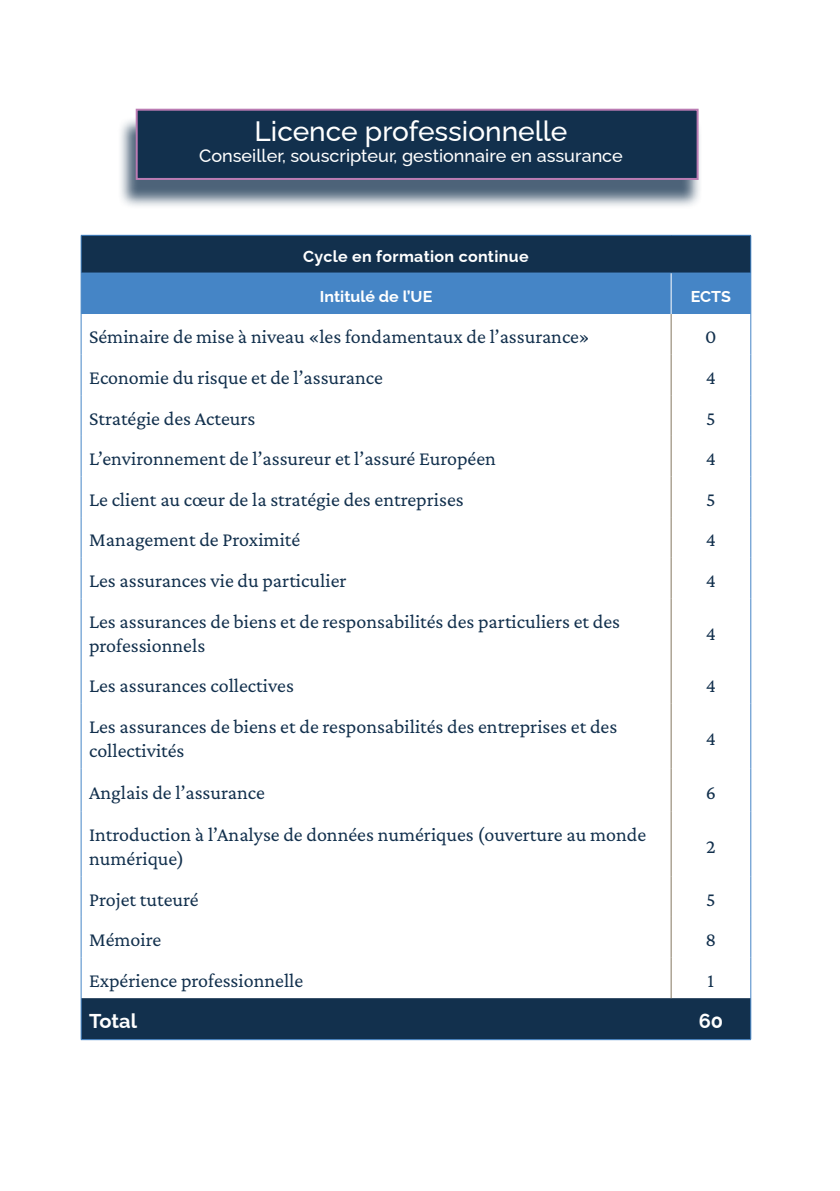
<style>
.page{position:relative;width:840px;height:1191px;background:#fff}
.page>*{position:absolute;margin:0;border:0;box-sizing:border-box;transform-origin:0 0}
.titre{font:500 28px "Raleway";color:#fff}
.t1{font:20px/24px "Crimson Pro";color:#12304d}
.t2{font:700 20px "Raleway";color:#fff}
.titre-2{font:500 18px "Raleway";color:#fff}
.t3{font:700 16px "Raleway";letter-spacing:.02em;color:#fff}
.t4{font:700 15.6px "Raleway";color:#fff}
</style>
<div class="page">
<div style="left:81px;top:235px;width:669px;height:38px;background:#12304d"></div>
<div style="left:82px;top:274px;width:668px;height:40px;background:#4585c6"></div>
<div style="left:82px;top:998px;width:668px;height:41px;background:#12304d"></div>
<hr style="left:670px;top:314px;width:1px;height:40px;background:#847860">
<hr style="left:670px;top:355px;width:1px;height:40px;background:#847860">
<hr style="left:670px;top:395px;width:1px;height:41px;background:#847860">
<hr style="left:670px;top:436px;width:1px;height:40px;background:#847860">
<hr style="left:670px;top:476px;width:1px;height:41px;background:#847860">
<hr style="left:670px;top:517px;width:1px;height:41px;background:#847860">
<hr style="left:670px;top:558px;width:1px;height:40px;background:#847860">
<hr style="left:670px;top:598px;width:1px;height:65px;background:#847860">
<hr style="left:670px;top:663px;width:1px;height:40px;background:#847860">
<hr style="left:670px;top:703px;width:1px;height:65px;background:#847860">
<hr style="left:670px;top:768px;width:1px;height:43px;background:#847860">
<hr style="left:670px;top:811px;width:1px;height:65px;background:#847860">
<hr style="left:670px;top:876px;width:1px;height:41px;background:#847860">
<hr style="left:670px;top:917px;width:1px;height:40px;background:#847860">
<hr style="left:670px;top:957px;width:1px;height:41px;background:#847860">
<hr style="left:670px;top:273px;width:80px;height:1px;background:#4585c6">
<hr style="left:81px;top:273px;width:589px;height:1px;background:#4585c6">
<hr style="left:81px;top:235px;width:589px;height:1px;background:#4585c6">
<hr style="left:81px;top:235px;width:1px;height:38px;background:#4585c6">
<hr style="left:670px;top:235px;width:80px;height:1px;background:#4585c6">
<hr style="left:81px;top:273px;width:1px;height:41px;background:#4585c6">
<hr style="left:81px;top:314px;width:1px;height:40px;background:#4585c6">
<hr style="left:81px;top:355px;width:1px;height:40px;background:#4585c6">
<hr style="left:81px;top:395px;width:1px;height:41px;background:#4585c6">
<hr style="left:81px;top:436px;width:1px;height:40px;background:#4585c6">
<hr style="left:81px;top:476px;width:1px;height:41px;background:#4585c6">
<hr style="left:81px;top:517px;width:1px;height:41px;background:#4585c6">
<hr style="left:81px;top:558px;width:1px;height:40px;background:#4585c6">
<hr style="left:81px;top:598px;width:1px;height:65px;background:#4585c6">
<hr style="left:81px;top:663px;width:1px;height:40px;background:#4585c6">
<hr style="left:81px;top:703px;width:1px;height:65px;background:#4585c6">
<hr style="left:81px;top:768px;width:1px;height:43px;background:#4585c6">
<hr style="left:81px;top:811px;width:1px;height:65px;background:#4585c6">
<hr style="left:81px;top:876px;width:1px;height:41px;background:#4585c6">
<hr style="left:81px;top:917px;width:1px;height:40px;background:#4585c6">
<hr style="left:81px;top:957px;width:1px;height:41px;background:#4585c6">
<hr style="left:81px;top:998px;width:1px;height:41px;background:#4585c6">
<hr style="left:81px;top:1039px;width:589px;height:1px;background:#4585c6">
<hr style="left:670px;top:1039px;width:80px;height:1px;background:#4585c6">
<hr style="left:750px;top:235px;width:1px;height:38px;background:#4585c6">
<hr style="left:750px;top:273px;width:1px;height:41px;background:#4585c6">
<hr style="left:750px;top:314px;width:1px;height:40px;background:#4585c6">
<hr style="left:750px;top:355px;width:1px;height:40px;background:#4585c6">
<hr style="left:750px;top:395px;width:1px;height:41px;background:#4585c6">
<hr style="left:750px;top:436px;width:1px;height:40px;background:#4585c6">
<hr style="left:750px;top:476px;width:1px;height:41px;background:#4585c6">
<hr style="left:750px;top:517px;width:1px;height:41px;background:#4585c6">
<hr style="left:750px;top:558px;width:1px;height:40px;background:#4585c6">
<hr style="left:750px;top:598px;width:1px;height:65px;background:#4585c6">
<hr style="left:750px;top:663px;width:1px;height:40px;background:#4585c6">
<hr style="left:750px;top:703px;width:1px;height:65px;background:#4585c6">
<hr style="left:750px;top:768px;width:1px;height:43px;background:#4585c6">
<hr style="left:750px;top:811px;width:1px;height:65px;background:#4585c6">
<hr style="left:750px;top:876px;width:1px;height:41px;background:#4585c6">
<hr style="left:750px;top:917px;width:1px;height:40px;background:#4585c6">
<hr style="left:750px;top:957px;width:1px;height:41px;background:#4585c6">
<hr style="left:750px;top:998px;width:1px;height:41px;background:#4585c6">
<hr style="left:670px;top:273px;width:1px;height:41px;background:#fff">
<div style="left:118px;top:116px;width:583px;height:93px;background:#12304d;opacity:.75"></div>
<div style="left:136px;top:109px;width:562px;height:71px;background:#12304d;border:2px solid #bb7cb3"></div>
<p class="titre" style="left:254px;top:108px;width:314px">Licence professionnelle</p>
<p class="titre-2" style="left:199px;top:142px;width:425px">Conseiller, souscripteur, gestionnaire en assurance</p>
<p class="t3" style="left:303px;top:243px;width:227px">Cycle en formation continue</p>
<p class="t4" style="left:320px;top:284px;width:114px">Intitulé de l’UE</p>
<p class="t4" style="left:690px;top:284px;width:42px">ECTS</p>
<p class="t1" style="left:89px;top:324px;width:502px">Séminaire de mise à niveau «les fondamentaux de l’assurance»</p>
<p class="t1" style="left:705px;top:324px;width:13px">0</p>
<p class="t1" style="left:89px;top:365px;width:295px">Economie du risque et de l’assurance</p>
<p class="t1" style="left:705px;top:365px;width:12px">4</p>
<p class="t1" style="left:89px;top:406px;width:167px">Stratégie des Acteurs</p>
<p class="t1" style="left:705px;top:406px;width:11px">5</p>
<p class="t1" style="left:89px;top:446px;width:408px">L’environnement de l’assureur et l’assuré Européen</p>
<p class="t1" style="left:705px;top:446px;width:12px">4</p>
<p class="t1" style="left:89px;top:487px;width:376px">Le client au cœur de la stratégie des entreprises</p>
<p class="t1" style="left:705px;top:487px;width:11px">5</p>
<p class="t1" style="left:89px;top:527px;width:212px">Management de Proximité</p>
<p class="t1" style="left:705px;top:527px;width:12px">4</p>
<p class="t1" style="left:89px;top:568px;width:259px">Les assurances vie du particulier</p>
<p class="t1" style="left:705px;top:568px;width:12px">4</p>
<p class="t1" style="left:89px;top:609px;width:532px">Les assurances de biens et de responsabilités des particuliers et des professionnels</p>
<p class="t1" style="left:705px;top:621px;width:12px">4</p>
<p class="t1" style="left:89px;top:673px;width:206px">Les assurances collectives</p>
<p class="t1" style="left:705px;top:673px;width:12px">4</p>
<p class="t1" style="left:89px;top:714px;width:529px">Les assurances de biens et de responsabilités des entreprises et des collectivités</p>
<p class="t1" style="left:705px;top:726px;width:12px">4</p>
<p class="t1" style="left:89px;top:780px;width:177px">Anglais de l’assurance</p>
<p class="t1" style="left:705px;top:780px;width:12px">6</p>
<p class="t1" style="left:89px;top:822px;width:558px">Introduction à l’Analyse de données numériques (ouverture au monde numérique)</p>
<p class="t1" style="left:705px;top:834px;width:11px">2</p>
<p class="t1" style="left:89px;top:886px;width:111px">Projet tuteuré</p>
<p class="t1" style="left:705px;top:886px;width:11px">5</p>
<p class="t1" style="left:89px;top:927px;width:74px">Mémoire</p>
<p class="t1" style="left:705px;top:927px;width:12px">8</p>
<p class="t1" style="left:89px;top:968px;width:215px">Expérience professionnelle</p>
<p class="t1" style="left:707px;top:968px;width:8px">1</p>
<p class="t2" style="left:89px;top:1005px;width:49px">Total</p>
<p class="t2" style="left:698px;top:1005px;width:26px">60</p>
</div>
